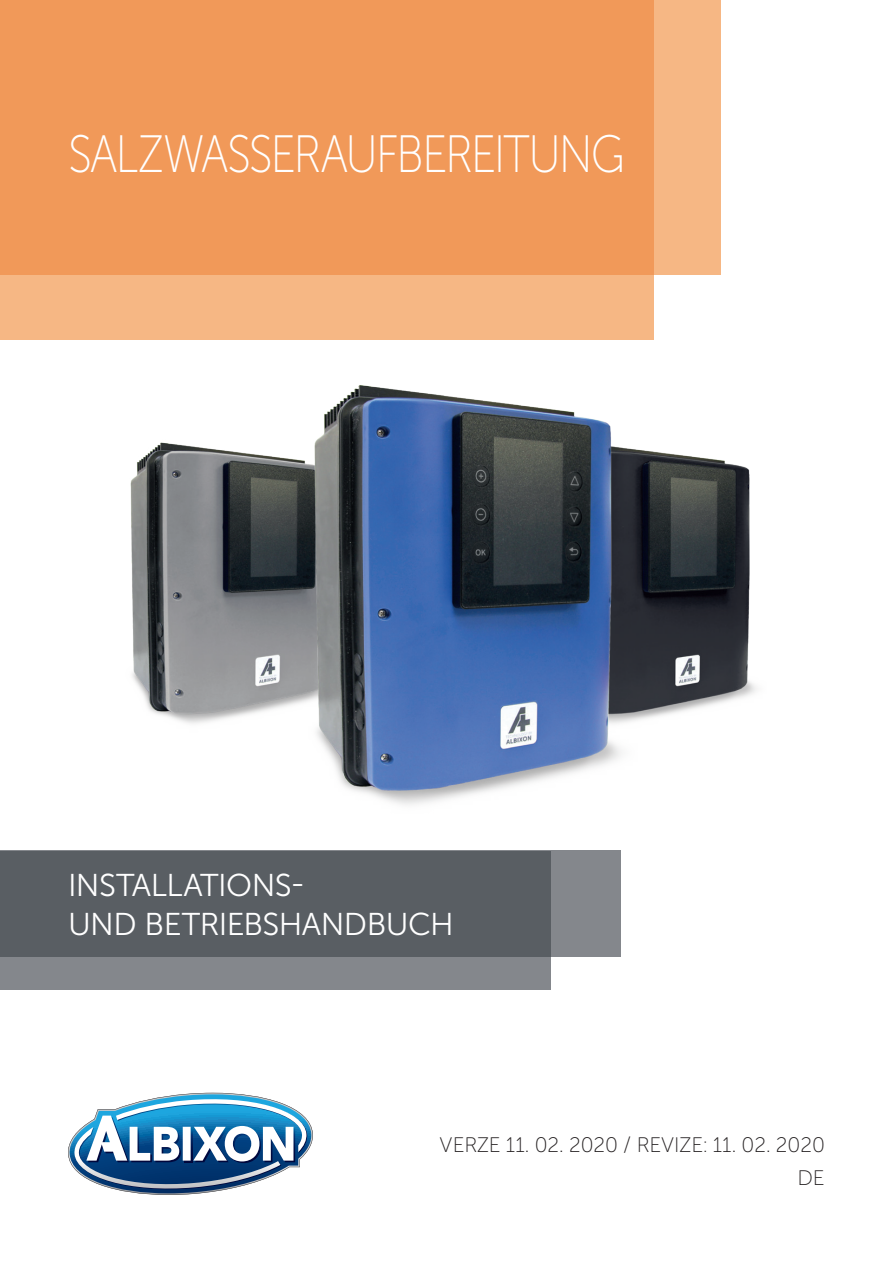
<style>
.page{position:relative;width:893px;height:1263px;background:#fff}
.page>*{position:absolute;margin:0;border:0;box-sizing:border-box;transform-origin:0 0}
.t1{font:52.5px "Museo Sans 100";letter-spacing:-.04em;color:#fff;scale:.86 1}
.t2{font:31.5px/39px "Museo Sans 300";letter-spacing:-.02em;color:#fff}
.t3{font:21px "Museo Sans Cyrl 100";color:#231f20}
.t4{font:21px "Museo Sans 100";color:#231f20}
</style>
<div class="page">
<img style="left:130px;top:442px;width:124px;height:282px">
<img style="left:684px;top:455px;width:73px;height:256px">
<div style="left:0;top:0;width:721px;height:274px;background:#f6b784"></div>
<svg style="left:0;top:0;width:654px;height:340px;background:#f19e61"></svg>
<svg style="left:68px;top:1093px;width:245px;height:102px"></svg>
<div style="left:0;top:851px;width:621px;height:106px;background:#84878c"></div>
<svg style="left:0;top:851px;width:551px;height:139px;background:#63676c"></svg>
<img style="left:254px;top:385px;width:430px;height:420px">
<p class="t1" style="left:68px;top:127px;width:649px">SALZWASSERAUFBEREITUNG</p>
<p class="t2" style="left:68px;top:866px;width:387px">INSTALLATIONS-<br>UND BETRIEBSHANDBUCH</p>
<p class="t3" style="left:440px;top:1133px;width:387px">VERZE 11. 02. 2020 / REVIZE: 11. 02. 2020</p>
<p class="t4" style="left:797px;top:1166px;width:29px">DE</p>
</div>
